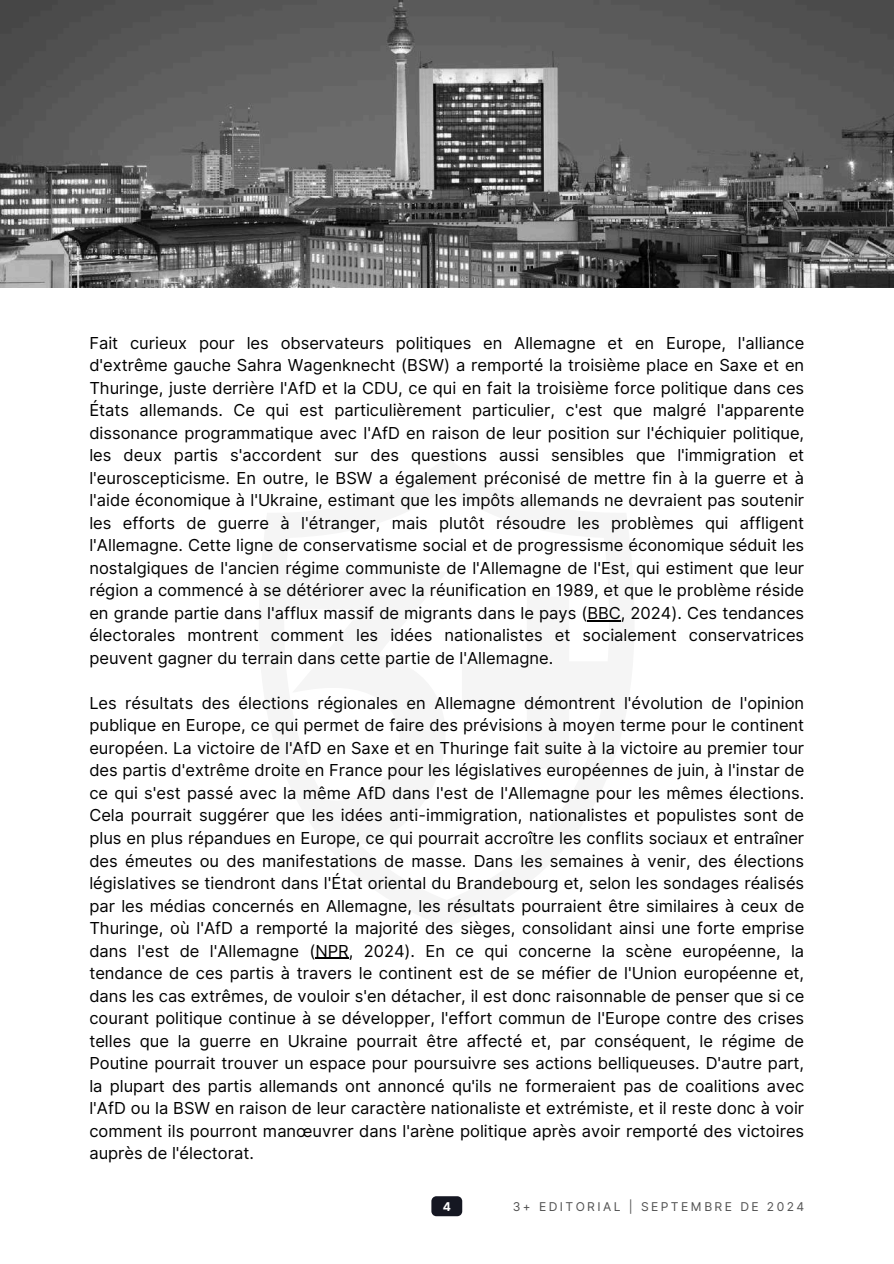
<style>
.page{position:relative;width:894px;height:1264px;background:#fff}
.page>*{position:absolute;margin:0;border:0;box-sizing:border-box;transform-origin:0 0}
.t1{font:16.5px/22.5px "Inter";color:#000;text-align:justify}
.t2{font:12.15px "Inter";letter-spacing:.2em;color:#515151}
.t3{font:700 12.15px "Inter";color:#fff}
</style>
<div class="page">
<img style="left:0;top:0;width:893px;height:287px">
<hr style="left:587px;top:620px;width:33px;height:1px;background:#000">
<hr style="left:315px;top:957px;width:34px;height:1px;background:#000">
<svg style="left:431px;top:1196px;width:31px;height:20px"></svg>
<p class="t1" style="left:89px;top:331px;width:716px">Fait curieux pour les observateurs politiques en Allemagne et en Europe, l'alliance d'extrême gauche Sahra Wagenknecht (BSW) a remporté la troisième place en Saxe et en Thuringe, juste derrière l'AfD et la CDU, ce qui en fait la troisième force politique dans ces États allemands. Ce qui est particulièrement particulier, c'est que malgré l'apparente dissonance programmatique avec l'AfD en raison de leur position sur l'échiquier politique, les deux partis s'accordent sur des questions aussi sensibles que l'immigration et l'euroscepticisme. En outre, le BSW a également préconisé de mettre fin à la guerre et à l'aide économique à l'Ukraine, estimant que les impôts allemands ne devraient pas soutenir les efforts de guerre à l'étranger, mais plutôt résoudre les problèmes qui affligent l'Allemagne. Cette ligne de conservatisme social et de progressisme économique séduit les nostalgiques de l'ancien régime communiste de l'Allemagne de l'Est, qui estiment que leur région a commencé à se détériorer avec la réunification en 1989, et que le problème réside en grande partie dans l'afflux massif de migrants dans le pays (BBC, 2024). Ces tendances électorales montrent comment les idées nationalistes et socialement conservatrices peuvent gagner du terrain dans cette partie de l'Allemagne.</p>
<p class="t1" style="left:89px;top:691px;width:716px">Les résultats des élections régionales en Allemagne démontrent l'évolution de l'opinion publique en Europe, ce qui permet de faire des prévisions à moyen terme pour le continent européen. La victoire de l'AfD en Saxe et en Thuringe fait suite à la victoire au premier tour des partis d'extrême droite en France pour les législatives européennes de juin, à l'instar de ce qui s'est passé avec la même AfD dans l'est de l'Allemagne pour les mêmes élections.<br>Cela pourrait suggérer que les idées anti-immigration, nationalistes et populistes sont de plus en plus répandues en Europe, ce qui pourrait accroître les conflits sociaux et entraîner des émeutes ou des manifestations de masse. Dans les semaines à venir, des élections législatives se tiendront dans l'État oriental du Brandebourg et, selon les sondages réalisés par les médias concernés en Allemagne, les résultats pourraient être similaires à ceux de Thuringe, où l'AfD a remporté la majorité des sièges, consolidant ainsi une forte emprise dans l'est de l'Allemagne (NPR, 2024). En ce qui concerne la scène européenne, la tendance de ces partis à travers le continent est de se méfier de l'Union européenne et, dans les cas extrêmes, de vouloir s'en détacher, il est donc raisonnable de penser que si ce courant politique continue à se développer, l'effort commun de l'Europe contre des crises telles que la guerre en Ukraine pourrait être affecté et, par conséquent, le régime de Poutine pourrait trouver un espace pour poursuivre ses actions belliqueuses. D'autre part, la plupart des partis allemands ont annoncé qu'ils ne formeraient pas de coalitions avec l'AfD ou la BSW en raison de leur caractère nationaliste et extrémiste, et il reste donc à voir comment ils pourront manœuvrer dans l'arène politique après avoir remporté des victoires auprès de l'électorat.</p>
<p class="t3" style="left:442px;top:1199px;width:10px">4</p>
<p class="t2" style="left:512px;top:1199px;width:293px">3+ EDITORIAL | SEPTEMBRE DE 2024</p>
</div>
